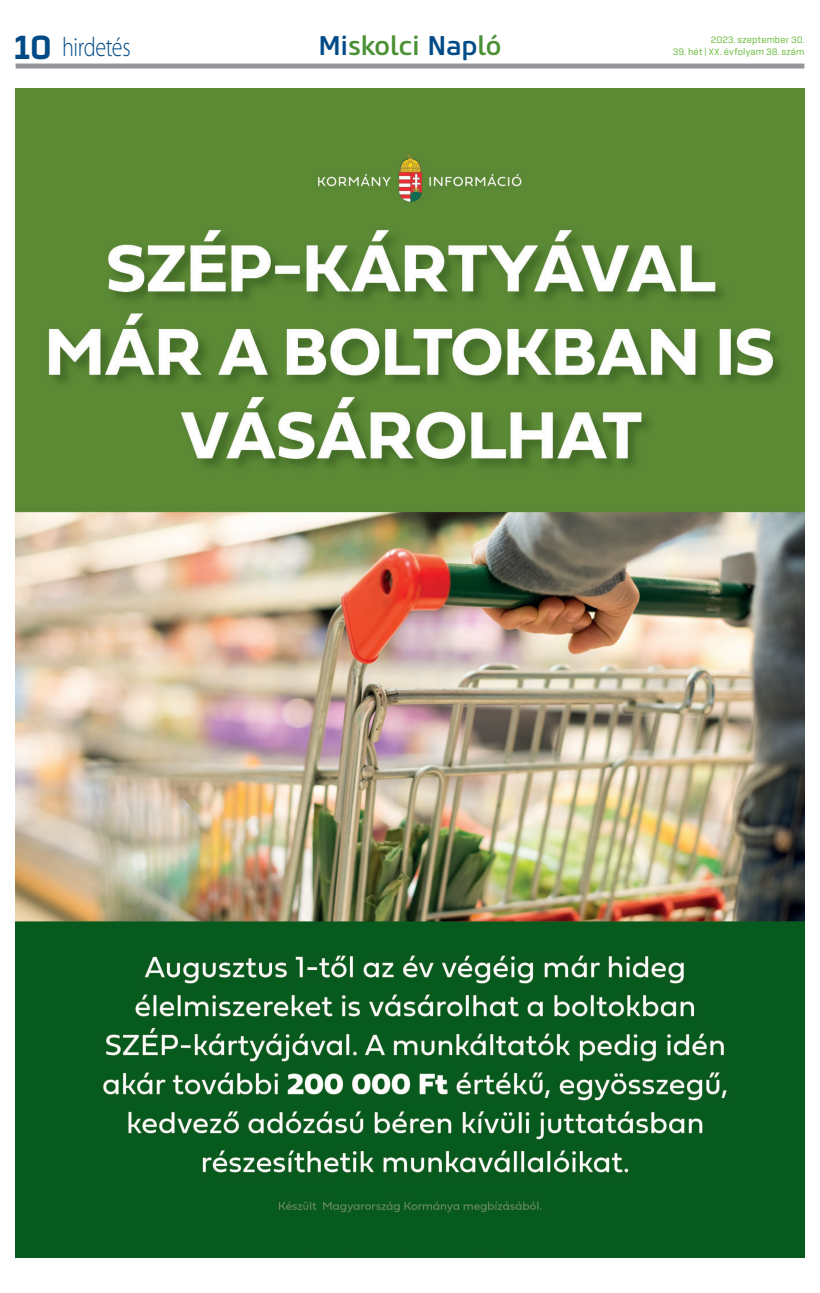
<style>
.page{position:relative;width:820px;height:1293px;background:#fff}
.page>*{position:absolute;margin:0;border:0;box-sizing:border-box;transform-origin:0 0}
.t1{font:800 36px "Rogan";color:#004b87}
.t2{font:500 27px "Core Sans M55";letter-spacing:-.01em;color:#4a9035}
.t3{font:300 27px "Myriad Pro";letter-spacing:-.02em;color:#004b87;scale:.82 1}
.Lead{font:500 10px "Rogan";letter-spacing:.01em;color:#71bf44}
.s1{color:#004b87}
</style>
<div class="page">
<div style="left:16px;top:64px;width:788px;height:5px;background:#939598"></div>
<img style="left:16px;top:88px;width:788px;height:1169px">
<p class="t1" style="left:14px;top:27px;width:39px">10</p>
<p class="t2" style="left:318px;top:29px;width:184px"><span class="s1">Mi</span>skolci <span class="s1">Nap</span>ló</p>
<p class="t3" style="left:62px;top:32px;width:85px">hirdetés</p>
<p class="Lead" style="left:710px;top:34px;width:95px">2023. szeptember 30.</p>
<p class="Lead" style="left:672px;top:46px;width:133px">39. hét | XX. évfolyam 38. szám</p>
</div>
